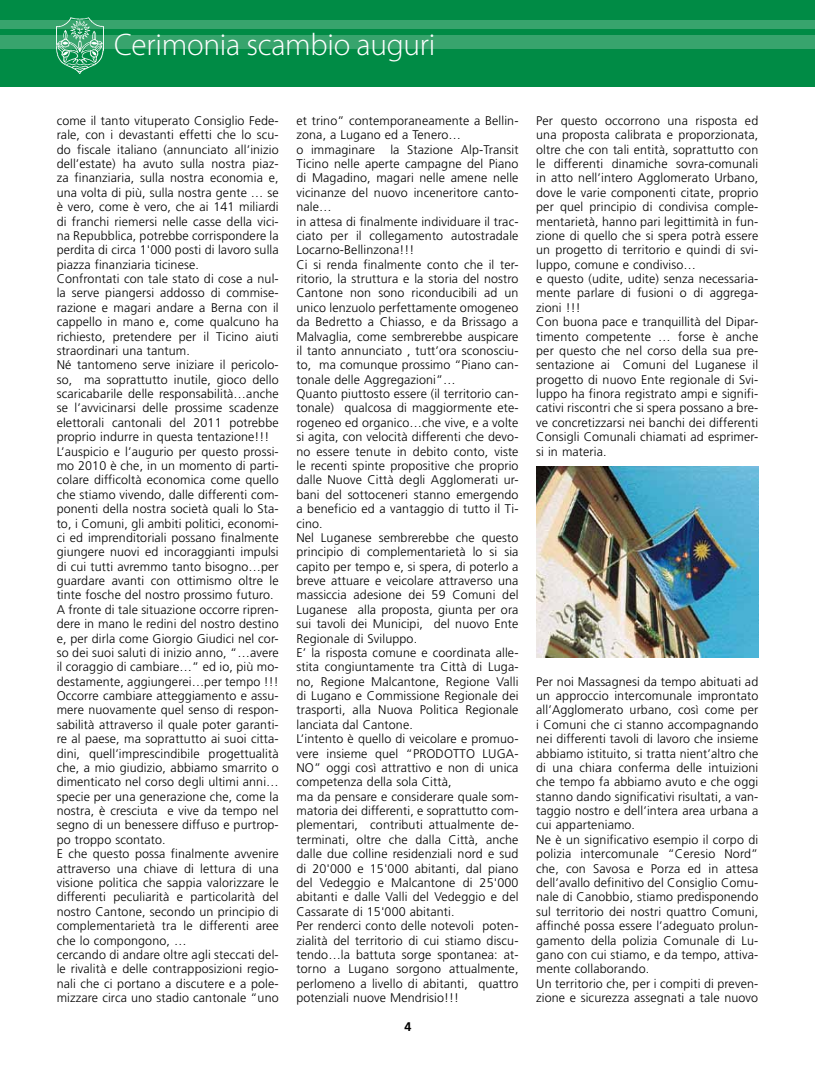
<style>
.page{position:relative;width:815px;height:1081px;background:#fff}
.page>*{position:absolute;margin:0;border:0;box-sizing:border-box;transform-origin:0 0}
.t1{font:300 31.25px "Myriad Pro";letter-spacing:-.01em;color:#fff}
.t2{font:300 12.5px/14.4px "Frutiger";letter-spacing:.01em;color:#000}
.t3{font:700 12.5px "Frutiger";color:#000}
</style>
<div class="page">
<div style="left:0;top:0;width:815px;height:87px;background:#008b45"></div>
<div style="left:0;top:35px;width:815px;height:14px;background:#38a46d"></div>
<div style="left:0;top:20px;width:815px;height:8px;background:#38a46d"></div>
<img style="left:57px;top:18px;width:47px;height:55px">
<img style="left:536px;top:466px;width:222px;height:192px">
<h1 class="t1" style="left:114px;top:28px;width:323px">Cerimonia scambio auguri</h1>
<p class="t2" style="left:57px;top:114px;width:224px">come il tanto vituperato Consiglio Fede&shy;rale, con i devastanti effetti che lo scu&shy;do fiscale italiano (annunciato all’inizio dell’estate) ha avuto sulla nostra piaz&shy;za finanziaria, sulla nostra economia e, una volta di più, sulla nostra gente … se è vero, come è vero, che ai 141 miliardi di franchi riemersi nelle casse della vici&shy;na Repubblica, potrebbe corrispondere la perdita di circa 1'000 posti di lavoro sulla piazza finanziaria ticinese.<br>Confrontati con tale stato di cose a nul&shy;la serve piangersi addosso di commise&shy;razione e magari andare a Berna con il cappello in mano e, come qualcuno ha richiesto, pretendere per il Ticino aiuti straordinari una tantum.<br>Né tantomeno serve iniziare il pericolo&shy;so, ma soprattutto inutile, gioco dello scaricabarile delle responsabilità…anche se l’avvicinarsi delle prossime scadenze elettorali cantonali del 2011 potrebbe proprio indurre in questa tentazione!!!<br>L’auspicio e l’augurio per questo prossi&shy;mo 2010 è che, in un momento di parti&shy;colare difficoltà economica come quello che stiamo vivendo, dalle differenti com&shy;ponenti della nostra società quali lo Sta&shy;to, i Comuni, gli ambiti politici, economi&shy;ci ed imprenditoriali possano finalmente giungere nuovi ed incoraggianti impulsi di cui tutti avremmo tanto bisogno…per guardare avanti con ottimismo oltre le tinte fosche del nostro prossimo futuro.<br>A fronte di tale situazione occorre ripren&shy;dere in mano le redini del nostro destino e, per dirla come Giorgio Giudici nel cor&shy;so dei suoi saluti di inizio anno, “…avere il coraggio di cambiare…” ed io, più mo&shy;destamente, aggiungerei…per tempo !!!<br>Occorre cambiare atteggiamento e assu&shy;mere nuovamente quel senso di respon&shy;sabilità attraverso il quale poter garanti&shy;re al paese, ma soprattutto ai suoi citta&shy;dini, quell’imprescindibile progettualità che, a mio giudizio, abbiamo smarrito o dimenticato nel corso degli ultimi anni… specie per una generazione che, come la nostra, è cresciuta e vive da tempo nel segno di un benessere diffuso e purtrop&shy;po troppo scontato.<br>E che questo possa finalmente avvenire attraverso una chiave di lettura di una visione politica che sappia valorizzare le differenti peculiarità e particolarità del nostro Cantone, secondo un principio di complementarietà tra le differenti aree che lo compongono, …<br>cercando di andare oltre agli steccati del&shy;le rivalità e delle contrapposizioni regio&shy;nali che ci portano a discutere e a pole&shy;mizzare circa uno stadio cantonale “uno</p>
<p class="t2" style="left:296px;top:114px;width:224px">et trino” contemporaneamente a Bellin&shy;zona, a Lugano ed a Tenero…<br>o immaginare la Stazione Alp-Transit Ticino nelle aperte campagne del Piano di Magadino, magari nelle amene nelle vicinanze del nuovo inceneritore canto&shy;nale…<br>in attesa di finalmente individuare il trac&shy;ciato per il collegamento autostradale Locarno-Bellinzona!!!<br>Ci si renda finalmente conto che il ter&shy;ritorio, la struttura e la storia del nostro Cantone non sono riconducibili ad un unico lenzuolo perfettamente omogeneo da Bedretto a Chiasso, e da Brissago a Malvaglia, come sembrerebbe auspicare il tanto annunciato , tutt’ora sconosciu&shy;to, ma comunque prossimo “Piano can&shy;tonale delle Aggregazioni”…<br>Quanto piuttosto essere (il territorio can&shy;tonale) qualcosa di maggiormente ete&shy;rogeneo ed organico…che vive, e a volte si agita, con velocità differenti che devo&shy;no essere tenute in debito conto, viste le recenti spinte propositive che proprio dalle Nuove Città degli Agglomerati ur&shy;bani del sottoceneri stanno emergendo a beneficio ed a vantaggio di tutto il Ti&shy;cino.<br>Nel Luganese sembrerebbe che questo principio di complementarietà lo si sia capito per tempo e, si spera, di poterlo a breve attuare e veicolare attraverso una massiccia adesione dei 59 Comuni del Luganese alla proposta, giunta per ora sui tavoli dei Municipi, del nuovo Ente Regionale di Sviluppo.<br>E’ la risposta comune e coordinata alle&shy;stita congiuntamente tra Città di Luga&shy;no, Regione Malcantone, Regione Valli di Lugano e Commissione Regionale dei trasporti, alla Nuova Politica Regionale lanciata dal Cantone.<br>L’intento è quello di veicolare e promuo&shy;vere insieme quel “PRODOTTO LUGA-NO” oggi così attrattivo e non di unica competenza della sola Città,<br>ma da pensare e considerare quale som&shy;matoria dei differenti, e soprattutto com&shy;plementari, contributi attualmente de&shy;terminati, oltre che dalla Città, anche dalle due colline residenziali nord e sud di 20'000 e 15'000 abitanti, dal piano del Vedeggio e Malcantone di 25'000 abitanti e dalle Valli del Vedeggio e del Cassarate di 15'000 abitanti.<br>Per renderci conto delle notevoli poten&shy;zialità del territorio di cui stiamo discu&shy;tendo…la battuta sorge spontanea: at&shy;torno a Lugano sorgono attualmente, perlomeno a livello di abitanti, quattro potenziali nuove Mendrisio!!!</p>
<p class="t2" style="left:536px;top:114px;width:224px">Per questo occorrono una risposta ed una proposta calibrata e proporzionata, oltre che con tali entità, soprattutto con le differenti dinamiche sovra-comunali in atto nell’intero Agglomerato Urbano, dove le varie componenti citate, proprio per quel principio di condivisa comple&shy;mentarietà, hanno pari legittimità in fun&shy;zione di quello che si spera potrà essere un progetto di territorio e quindi di svi&shy;luppo, comune e condiviso…<br>e questo (udite, udite) senza necessaria&shy;mente parlare di fusioni o di aggrega&shy;zioni !!!<br>Con buona pace e tranquillità del Dipar&shy;timento competente … forse è anche per questo che nel corso della sua pre&shy;sentazione ai Comuni del Luganese il progetto di nuovo Ente regionale di Svi&shy;luppo ha finora registrato ampi e signifi&shy;cativi riscontri che si spera possano a bre&shy;ve concretizzarsi nei banchi dei differenti Consigli Comunali chiamati ad esprimer&shy;si in materia.</p>
<p class="t2" style="left:536px;top:674px;width:224px">Per noi Massagnesi da tempo abituati ad un approccio intercomunale improntato all’Agglomerato urbano, così come per i Comuni che ci stanno accompagnando nei differenti tavoli di lavoro che insieme abbiamo istituito, si tratta nient’altro che di una chiara conferma delle intuizioni che tempo fa abbiamo avuto e che oggi stanno dando significativi risultati, a van&shy;taggio nostro e dell’intera area urbana a cui apparteniamo.<br>Ne è un significativo esempio il corpo di polizia intercomunale “Ceresio Nord” che, con Savosa e Porza ed in attesa dell’avallo definitivo del Consiglio Comu&shy;nale di Canobbio, stiamo predisponendo sul territorio dei nostri quattro Comuni, affinché possa essere l’adeguato prolun&shy;gamento della polizia Comunale di Lu&shy;gano con cui stiamo, e da tempo, attiva&shy;mente collaborando.<br>Un territorio che, per i compiti di preven&shy;zione e sicurezza assegnati a tale nuovo</p>
<p class="t3" style="left:405px;top:1019px;width:8px">4</p>
</div>
